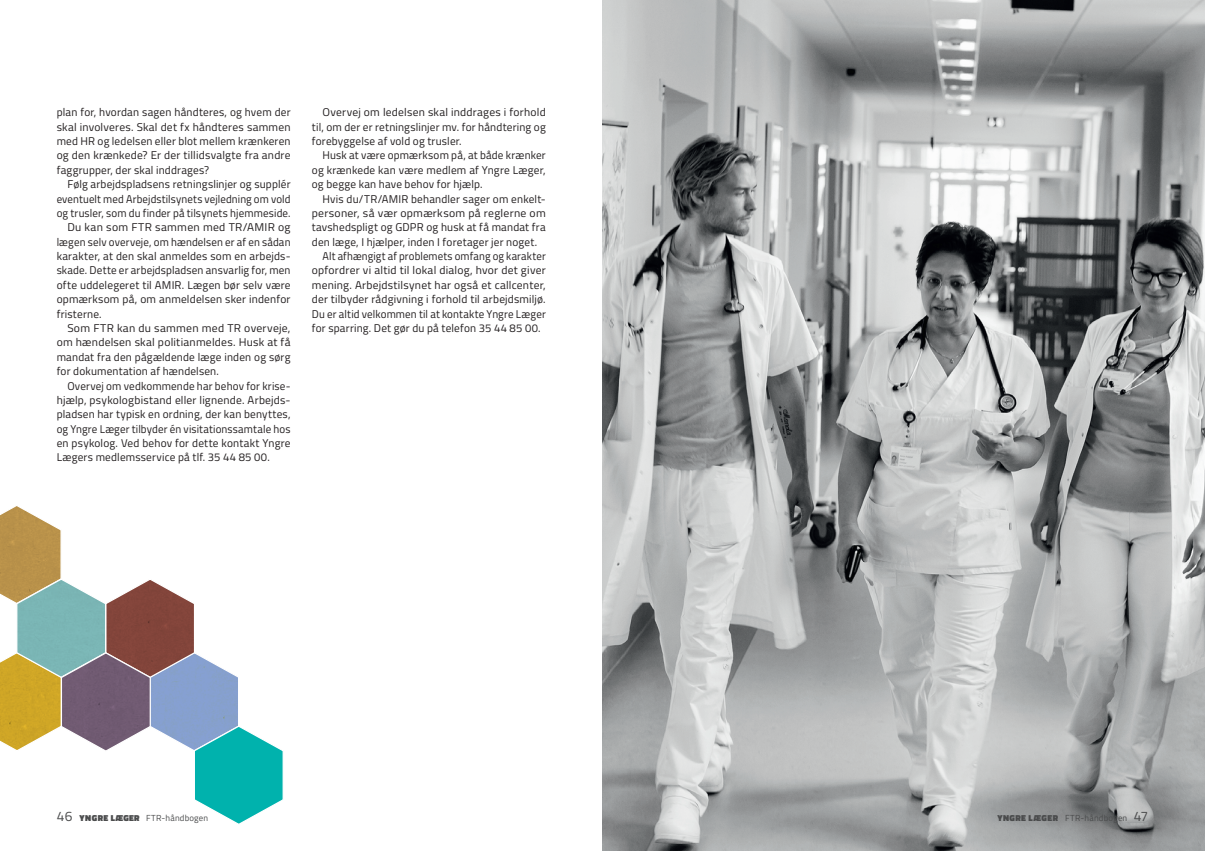
<style>
.page{position:relative;width:1205px;height:851px;background:#fff}
.page>*{position:absolute;margin:0;border:0;box-sizing:border-box;transform-origin:0 0}
.BT_Indryk_Speciallæger_2023{font:11.25px/14.4px "Titillium Web";letter-spacing:.015em;color:#231f20;text-align:justify}
.BT_Indryk_Speciallæger_2023-2{font:11.25px/14.4px "Titillium Web";letter-spacing:.015em;color:#231f20;text-align:justify;scale:1.04 1}
.BT_Indryk_Speciallæger_2023-3{font:11.25px/14.4px "Titillium Web";letter-spacing:.015em;color:#231f20;text-align:justify;scale:.96 1}
.t1{font:8.75px "Titillium Web";letter-spacing:.02em;color:#4b4c4d}
.s1{font-size:13.75px}
.s2{font-weight:900}
</style>
<div class="page">
<img style="left:602px;top:0;width:603px;height:850px">
<svg style="left:0;top:506px;width:283px;height:318px"></svg>
<p class="BT_Indryk_Speciallæger_2023" style="left:57px;top:104px;width:235px">plan for, hvordan sagen håndteres, og hvem der skal involveres. Skal det fx håndteres sammen med HR og ledelsen eller blot mellem krænkeren og den krænkede? Er der tillidsvalgte fra andre faggrupper, der skal inddrages?</p>
<p class="BT_Indryk_Speciallæger_2023" style="left:57px;top:176px;width:235px;text-indent:11px">Følg arbejdspladsens retningslinjer og supplér eventuelt med Arbejdstilsynets vejledning om vold og trusler, som du finder på tilsynets hjemmeside.</p>
<p class="BT_Indryk_Speciallæger_2023-2" style="left:57px;top:219px;width:226px;text-indent:11px">Du kan som FTR sammen med TR/AMIR og lægen selv overveje, om hændelsen er af en sådan karakter, at den skal anmeldes som en arbejds&shy;skade. Dette er arbejdspladsen ansvarlig for, men ofte uddelegeret til AMIR. Lægen bør selv være opmærksom på, om anmeldelsen sker indenfor fristerne.</p>
<p class="BT_Indryk_Speciallæger_2023-2" style="left:57px;top:320px;width:226px;text-indent:11px">Som FTR kan du sammen med TR overveje, om hændelsen skal politianmeldes. Husk at få mandat fra den pågældende læge inden og sørg for dokumentation af hændelsen.</p>
<p class="BT_Indryk_Speciallæger_2023" style="left:57px;top:378px;width:235px;text-indent:11px">Overvej om vedkommende har behov for krise&shy;hjælp, psykologbistand eller lignende. Arbejds&shy;pladsen har typisk en ordning, der kan benyttes, og Yngre Læger tilbyder én visitationssamtale hos en psykolog. Ved behov for dette kontakt Yngre Lægers medlemsservice på tlf. 35 44 85 00.</p>
<p class="BT_Indryk_Speciallæger_2023" style="left:312px;top:104px;width:235px;text-indent:11px">Overvej om ledelsen skal inddrages i forhold til, om der er retningslinjer mv. for håndtering og forebyggelse af vold og trusler.</p>
<p class="BT_Indryk_Speciallæger_2023" style="left:312px;top:148px;width:235px;text-indent:11px">Husk at være opmærksom på, at både krænker og krænkede kan være medlem af Yngre Læger, og begge kan have behov for hjælp.</p>
<p class="BT_Indryk_Speciallæger_2023" style="left:312px;top:191px;width:235px;text-indent:11px">Hvis du/TR/AMIR behandler sager om enkelt&shy;personer, så vær opmærksom på reglerne om tavshedspligt og GDPR og husk at få mandat fra den læge, I hjælper, inden I foretager jer noget.</p>
<p class="BT_Indryk_Speciallæger_2023-3" style="left:312px;top:248px;width:245px;text-indent:11px">Alt afhængigt af problemets omfang og karakter opfordrer vi altid til lokal dialog, hvor det giver mening. Arbejdstilsynet har også et callcenter, der tilbyder rådgivning i forhold til arbejdsmiljø.<br>Du er altid velkommen til at kontakte Yngre Læger for sparring. Det gør du på telefon 35 44 85 00.</p>
<p class="t1" style="left:57px;top:811px;width:153px"><span class="s1">46</span> <span class="s2">YNGRE LÆGER</span> FTR-håndbogen</p>
<p class="t1" style="left:997px;top:811px;width:152px"><span class="s2">YNGRE LÆGER</span> FTR-håndbogen <span class="s1">47</span></p>
</div>
